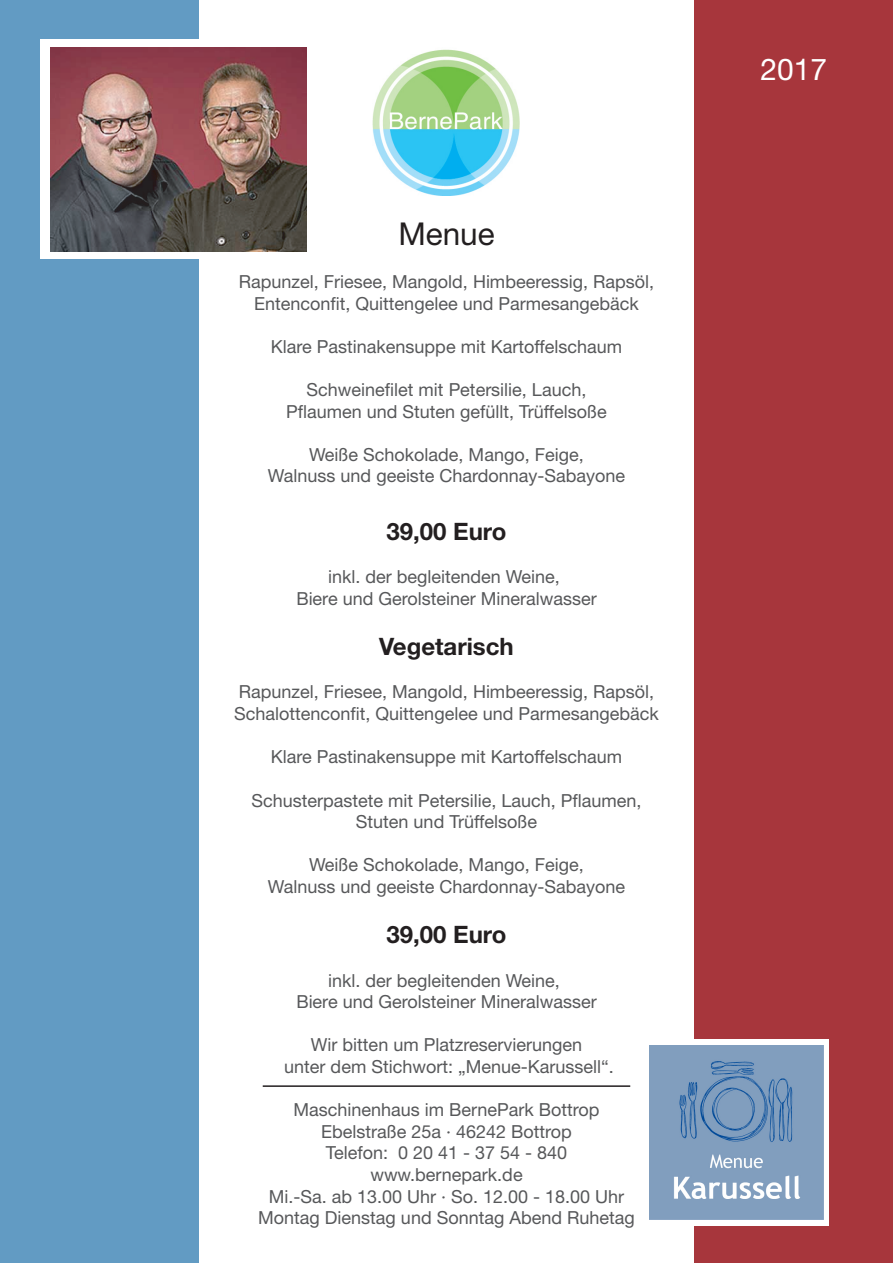
<style>
.page{position:relative;width:893px;height:1263px;background:#fff}
.page>*{position:absolute;margin:0;border:0;box-sizing:border-box;transform-origin:0 0}
.t1{font:31.5px "Helvetica Neue";color:#231f20}
.t2{font:30px "Helvetica Neue";color:#fff}
.t3{font:700 24px "Helvetica Neue";color:#231f20}
.t4{font:18px/21.6px "Helvetica Neue";color:#57585a;text-align:center}
</style>
<div class="page">
<img style="left:372px;top:49px;width:148px;height:147px">
<div style="left:0;top:0;width:199px;height:1263px;background:#629bc3"></div>
<div style="left:694px;top:0;width:199px;height:1263px;background:#a7363c"></div>
<hr style="left:263px;top:1085px;width:367px;height:2px;background:#231f20">
<div style="left:40px;top:40px;width:276px;height:219px;background:#fff"></div>
<img style="left:51px;top:47px;width:255px;height:204px">
<div style="left:645px;top:1039px;width:184px;height:186px;background:#fff"></div>
<img style="left:649px;top:1045px;width:175px;height:175px">
<h1 class="t1" style="left:398px;top:215px;width:98px">Menue</h1>
<p class="t4" style="left:239px;top:271px;width:417px">Rapunzel, Friesee, Mangold, Himbeeressig, Rapsöl,<br>Entenconfit, Quittengelee und Parmesangebäck</p>
<p class="t4" style="left:271px;top:335px;width:353px">Klare Pastinakensuppe mit Kartoffelschaum</p>
<p class="t4" style="left:286px;top:379px;width:322px">Schweinefilet mit Petersilie, Lauch,<br>Pflaumen und Stuten gefüllt, Trüffelsoße</p>
<p class="t4" style="left:268px;top:443px;width:359px">Weiße Schokolade, Mango, Feige,<br>Walnuss und geeiste Chardonnay-Sabayone</p>
<h3 class="t3" style="left:386px;top:517px;width:122px">39,00 Euro</h3>
<p class="t4" style="left:296px;top:566px;width:302px">inkl. der begleitenden Weine,<br>Biere und Gerolsteiner Mineralwasser</p>
<h3 class="t3" style="left:379px;top:632px;width:136px">Vegetarisch</h3>
<p class="t4" style="left:234px;top:681px;width:426px;text-align:left">Rapunzel, Friesee, Mangold, Himbeeressig, Rapsöl,<br>Schalottenconfit, Quittengelee und Parmesangebäck</p>
<p class="t4" style="left:271px;top:746px;width:353px">Klare Pastinakensuppe mit Kartoffelschaum</p>
<p class="t4" style="left:251px;top:789px;width:392px">Schusterpastete mit Petersilie, Lauch, Pflaumen,<br>Stuten und Trüffelsoße</p>
<p class="t4" style="left:268px;top:854px;width:359px">Weiße Schokolade, Mango, Feige,<br>Walnuss und geeiste Chardonnay-Sabayone</p>
<h3 class="t3" style="left:386px;top:920px;width:122px">39,00 Euro</h3>
<p class="t4" style="left:296px;top:969px;width:302px">inkl. der begleitenden Weine,<br>Biere und Gerolsteiner Mineralwasser</p>
<p class="t4" style="left:284px;top:1034px;width:331px">Wir bitten um Platzreservierungen<br>unter dem Stichwort: „Menue-Karussell“.</p>
<p class="t4" style="left:258px;top:1099px;width:378px">Maschinenhaus im BernePark Bottrop<br>Ebelstraße 25a · 46242 Bottrop<br>Telefon: 0 20 41 - 37 54 - 840 www.bernepark.de<br>Mi.-Sa. ab 13.00 Uhr · So. 12.00 - 18.00 Uhr<br>Montag Dienstag und Sonntag Abend Ruhetag</p>
<h2 class="t2" style="left:760px;top:51px;width:68px">2017</h2>
</div>
